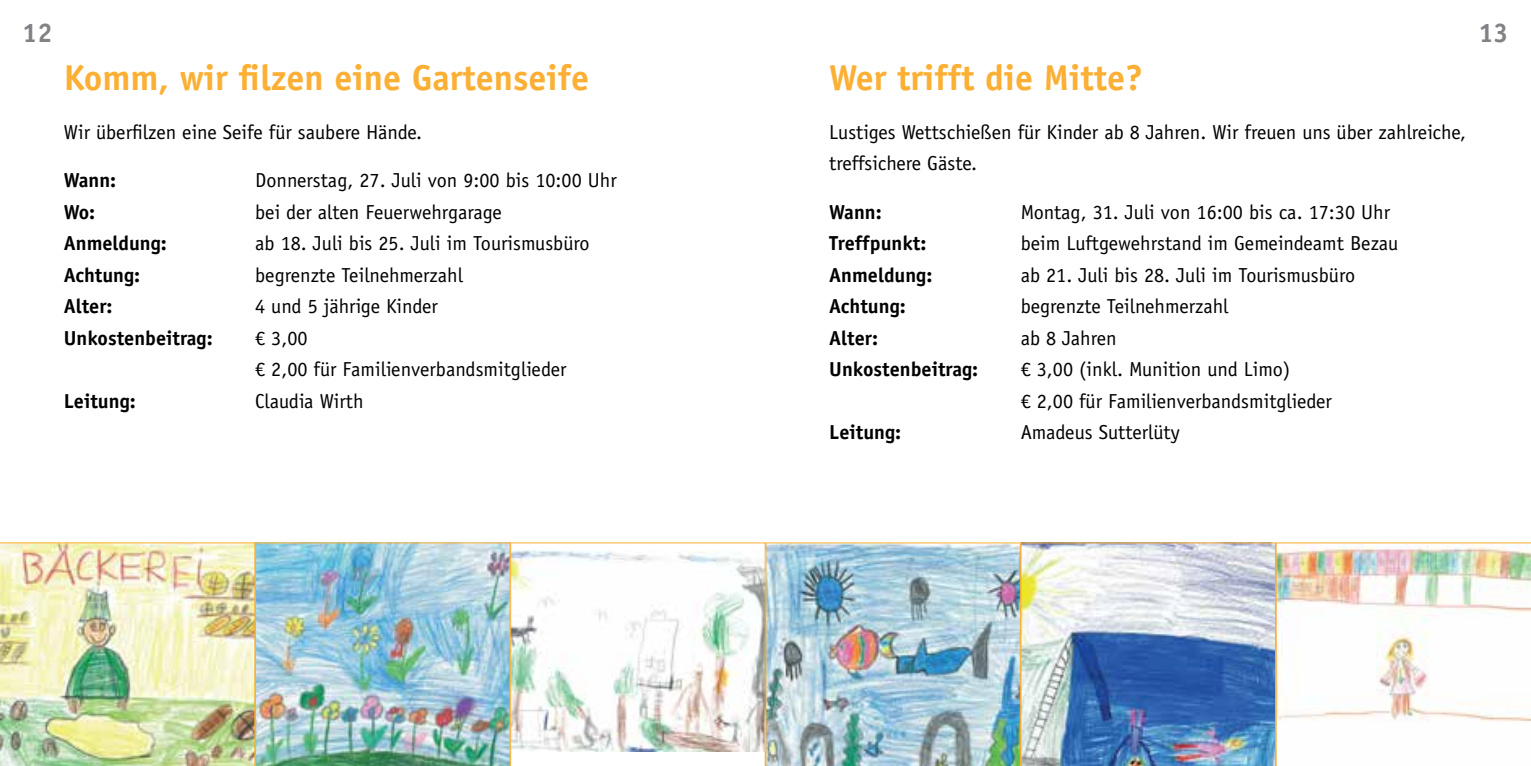
<style>
.page{position:relative;width:1531px;height:766px;background:#fff}
.page>*{position:absolute;margin:0;border:0;box-sizing:border-box;transform-origin:0 0}
.t1{font:700 36px "Officina Sans Std";color:#fbaf34}
.t2{font:700 27px "Officina Sans Std";color:#808285}
.t3{font:20.25px/31.5px "Officina Sans Std";color:#000}
.t4{font:700 20.25px "Officina Sans Std";color:#000}
</style>
<div class="page">
<img style="left:0;top:542px;width:255px;height:223px">
<img style="left:765px;top:542px;width:255px;height:223px">
<img style="left:255px;top:542px;width:255px;height:223px">
<img style="left:1020px;top:542px;width:256px;height:223px">
<svg style="left:510px;top:542px;width:255px;height:223px"></svg>
<img style="left:1276px;top:542px;width:255px;height:223px">
<h2 class="t2" style="left:22px;top:16px;width:32px">12</h2>
<h2 class="t2" style="left:1478px;top:16px;width:32px">13</h2>
<h1 class="t1" style="left:64px;top:55px;width:527px">Komm, wir filzen eine Gartenseife</h1>
<p class="t3" style="left:64px;top:116px;width:360px">Wir überfilzen eine Seife für saubere Hände.</p>
<p class="t4" style="left:64px;top:168px;width:54px">Wann:</p>
<p class="t3" style="left:255px;top:164px;width:363px">Donnerstag, 27. Juli von 9:00 bis 10:00 Uhr</p>
<p class="t4" style="left:64px;top:199px;width:33px">Wo:</p>
<p class="t3" style="left:255px;top:196px;width:248px">bei der alten Feuerwehrgarage</p>
<p class="t4" style="left:64px;top:231px;width:105px">Anmeldung:</p>
<p class="t3" style="left:255px;top:227px;width:336px">ab 18. Juli bis 25. Juli im Tourismusbüro</p>
<p class="t4" style="left:64px;top:262px;width:78px">Achtung:</p>
<p class="t3" style="left:255px;top:259px;width:209px">begrenzte Teilnehmerzahl</p>
<p class="t4" style="left:64px;top:294px;width:50px">Alter:</p>
<p class="t3" style="left:255px;top:291px;width:184px">4 und 5 jährige Kinder</p>
<p class="t4" style="left:64px;top:325px;width:150px">Unkostenbeitrag:</p>
<p class="t3" style="left:255px;top:322px;width:313px">€ 3,00<br>€ 2,00 für Familienverbandsmitglieder</p>
<p class="t4" style="left:64px;top:388px;width:73px">Leitung:</p>
<p class="t3" style="left:255px;top:385px;width:110px">Claudia Wirth</p>
<h1 class="t1" style="left:829px;top:55px;width:315px">Wer trifft die Mitte?</h1>
<p class="t3" style="left:829px;top:116px;width:638px">Lustiges Wettschießen für Kinder ab 8 Jahren. Wir freuen uns über zahlreiche, treffsichere Gäste.</p>
<p class="t4" style="left:829px;top:199px;width:54px">Wann:</p>
<p class="t3" style="left:1020px;top:196px;width:371px">Montag, 31. Juli von 16:00 bis ca. 17:30 Uhr</p>
<p class="t4" style="left:829px;top:231px;width:99px">Treffpunkt:</p>
<p class="t3" style="left:1020px;top:227px;width:379px">beim Luftgewehrstand im Gemeindeamt Bezau</p>
<p class="t4" style="left:829px;top:262px;width:105px">Anmeldung:</p>
<p class="t3" style="left:1020px;top:259px;width:336px">ab 21. Juli bis 28. Juli im Tourismusbüro</p>
<p class="t4" style="left:829px;top:294px;width:78px">Achtung:</p>
<p class="t3" style="left:1020px;top:291px;width:209px">begrenzte Teilnehmerzahl</p>
<p class="t4" style="left:829px;top:325px;width:50px">Alter:</p>
<p class="t3" style="left:1020px;top:322px;width:98px">ab 8 Jahren</p>
<p class="t4" style="left:829px;top:357px;width:150px">Unkostenbeitrag:</p>
<p class="t3" style="left:1020px;top:354px;width:313px">€ 3,00 (inkl. Munition und Limo)<br>€ 2,00 für Familienverbandsmitglieder</p>
<p class="t4" style="left:829px;top:420px;width:73px">Leitung:</p>
<p class="t3" style="left:1020px;top:417px;width:161px">Amadeus Sutterlüty</p>
</div>
